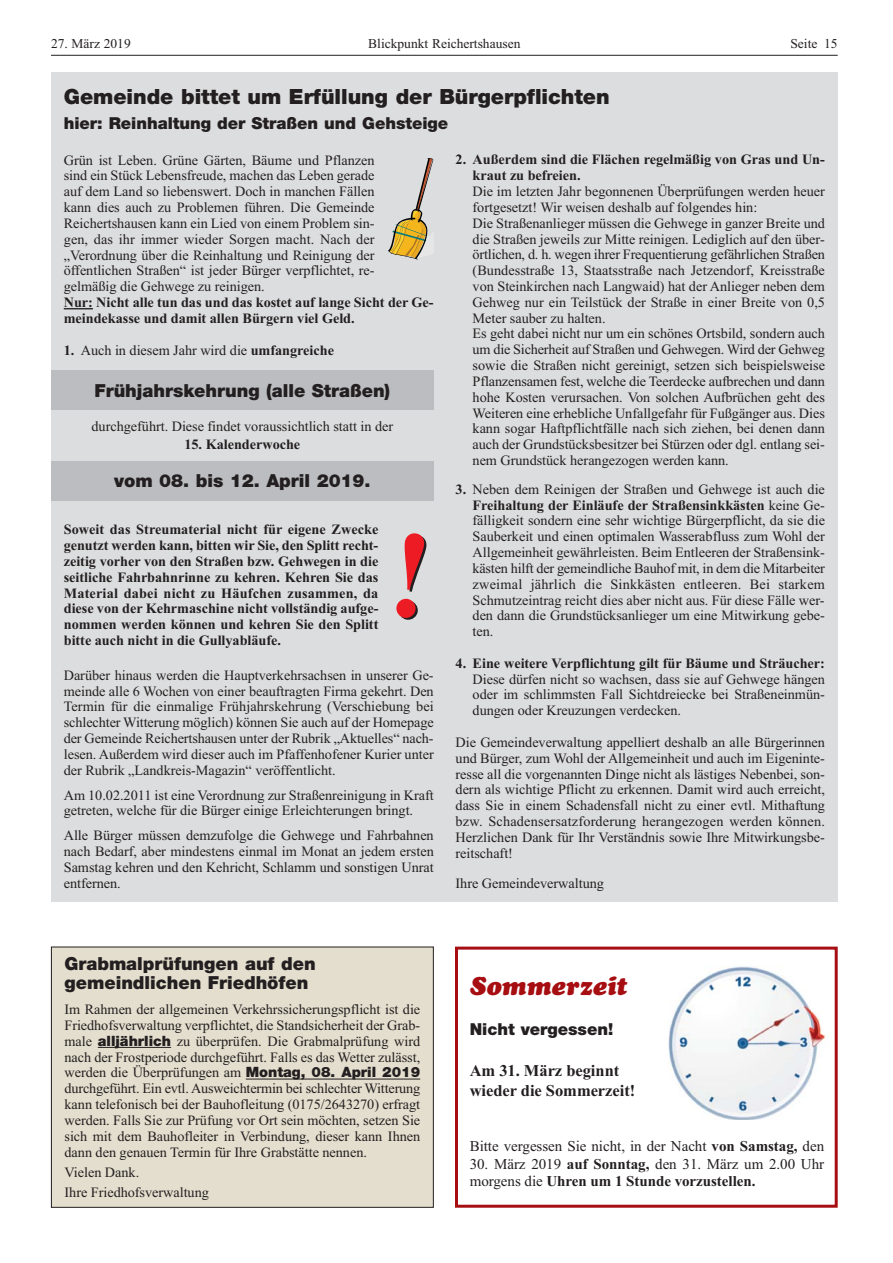
<style>
.page{position:relative;width:893px;height:1263px;background:#fff}
.page>*{position:absolute;margin:0;border:0;box-sizing:border-box;transform-origin:0 0}
.t1{font:italic 25.5px "Cooper Black Std";color:#a70e12}
.t2{font:900 21px "Helvetica Neue LT Std";letter-spacing:-.005em;color:#231f20}
.t3{font:900 18px/19.5px "Helvetica Neue LT Std";color:#231f20}
.t4{font:900 16.5px "Helvetica Neue LT Std";color:#231f20}
.t5{font:700 16.5px/20.2px "Times New Roman";color:#231f20}
.t6{font:15px/17.2px "Times New Roman";color:#231f20}
.t7{font:14.25px/15.8px "Times New Roman";color:#231f20;text-align:justify}
.t8{font:700 14.25px/15.8px "Times New Roman";color:#231f20}
.t9{font:13.5px "Times New Roman";color:#231f20}
.s1{font-weight:700}
.s2{font-family:"Helvetica Neue LT Std";font-weight:900}
</style>
<div class="page">
<hr style="left:51px;top:55px;width:787px;height:1px;background:#231f20">
<div style="left:51px;top:72px;width:787px;height:829px;background:#dcddde"></div>
<div style="left:51px;top:370px;width:383px;height:39px;background:#bbbdc0"></div>
<div style="left:51px;top:461px;width:383px;height:39px;background:#bbbdc0"></div>
<div style="left:52px;top:947px;width:381px;height:260px;background:#e3decd"></div>
<div style="left:51px;top:947px;width:383px;height:261px;border:1px solid #231f20"></div>
<hr style="left:98px;top:1047px;width:73px;height:1px;background:#231f20">
<hr style="left:246px;top:1079px;width:174px;height:1px;background:#231f20">
<div style="left:455px;top:947px;width:383px;height:261px;border:3px solid #a70e12"></div>
<img style="left:668px;top:966px;width:143px;height:154px">
<img style="left:811px;top:1011px;width:16px;height:65px">
<svg style="left:64px;top:308px;width:29px;height:1px"></svg>
<svg style="left:388px;top:158px;width:46px;height:102px"></svg>
<p class="t9" style="left:51px;top:38px;width:81px">27. März 2019</p>
<p class="t9" style="left:368px;top:38px;width:154px">Blickpunkt Reichertshausen</p>
<p class="t9" style="left:790px;top:38px;width:49px">Seite 15</p>
<h2 class="t2" style="left:64px;top:89px;width:547px">Gemeinde bittet um Erfüllung der Bürgerpflichten</h2>
<p class="t4" style="left:64px;top:117px;width:386px">hier: Reinhaltung der Straßen und Gehsteige</p>
<p class="t8" style="left:473px;top:153px;width:354px;text-indent:-17px">2. Außerdem sind die Flächen regelmäßig von Gras und Un&shy;kraut zu befreien.</p>
<p class="t7" style="left:473px;top:185px;width:354px;text-align:left">Die im letzten Jahr begonnenen Überprüfungen werden heuer fortgesetzt! Wir weisen deshalb auf folgendes hin:<br>Die Straßenanlieger müssen die Gehwege in ganzer Breite und die Straßen jeweils zur Mitte reinigen. Lediglich auf den über&shy;örtlichen, d. h. wegen ihrer Frequentierung gefährlichen Straßen (Bundesstraße 13, Staatsstraße nach Jetzendorf, Kreisstraße von Steinkirchen nach Langwaid) hat der Anlieger neben dem Gehweg nur ein Teilstück der Straße in einer Breite von 0,5<br>Meter sauber zu halten.<br>Es geht dabei nicht nur um ein schönes Ortsbild, sondern auch um die Sicherheit auf Straßen und Gehwegen. Wird der Gehweg sowie die Straßen nicht gereinigt, setzen sich beispielsweise Pflanzensamen fest, welche die Teerdecke aufbrechen und dann hohe Kosten verursachen. Von solchen Aufbrüchen geht des Weiteren eine erhebliche Unfallgefahr für Fußgänger aus. Dies kann sogar Haftpflichtfälle nach sich ziehen, bei denen dann auch der Grundstücksbesitzer bei Stürzen oder dgl. entlang sei&shy;nem Grundstück herangezogen werden kann.</p>
<p class="t7" style="left:473px;top:482px;width:354px;text-indent:-17px"><span class="s1">3.</span> Neben dem Reinigen der Straßen und Gehwege ist auch die <span class="s1">Freihaltung der Einläufe der Straßensinkkästen</span> keine Ge&shy;fälligkeit sondern eine sehr wichtige Bürgerpflicht, da sie die Sauberkeit und einen optimalen Wasserabfluss zum Wohl der Allgemeinheit gewährleisten. Beim Entleeren der Straßensink&shy;kästen hilft der gemeindliche Bauhof mit, in dem die Mitarbeiter zweimal jährlich die Sinkkästen entleeren. Bei starkem Schmutzeintrag reicht dies aber nicht aus. Für diese Fälle wer&shy;den dann die Grundstücksanlieger um eine Mitwirkung gebe&shy;ten.</p>
<p class="t8" style="left:456px;top:657px;width:371px">4. Eine weitere Verpflichtung gilt für Bäume und Sträucher:</p>
<p class="t7" style="left:473px;top:672px;width:354px">Diese dürfen nicht so wachsen, dass sie auf Gehwege hängen oder im schlimmsten Fall Sichtdreiecke bei Straßeneinmün&shy;dungen oder Kreuzungen verdecken.</p>
<p class="t7" style="left:456px;top:736px;width:371px">Die Gemeindeverwaltung appelliert deshalb an alle Bürgerinnen und Bürger, zum Wohl der Allgemeinheit und auch im Eigeninte&shy;resse all die vorgenannten Dinge nicht als lästiges Nebenbei, son&shy;dern als wichtige Pflicht zu erkennen. Damit wird auch erreicht, dass Sie in einem Schadensfall nicht zu einer evtl. Mithaftung bzw. Schadensersatzforderung herangezogen werden können.<br>Herzlichen Dank für Ihr Verständnis sowie Ihre Mitwirkungsbe&shy;reitschaft!</p>
<p class="t7" style="left:456px;top:877px;width:150px">Ihre Gemeindeverwaltung</p>
<p class="t7" style="left:64px;top:153px;width:312px">Grün ist Leben. Grüne Gärten, Bäume und Pflanzen sind ein Stück Lebensfreude, machen das Leben gerade auf dem Land so liebenswert. Doch in manchen Fällen kann dies auch zu Problemen führen. Die Gemeinde Reichertshausen kann ein Lied von einem Problem sin&shy;gen, das ihr immer wieder Sorgen macht. Nach der „Verordnung über die Reinhaltung und Reinigung der öffentlichen Straßen“ ist jeder Bürger verpflichtet, re&shy;gelmäßig die Gehwege zu reinigen.</p>
<p class="t8" style="left:64px;top:296px;width:371px">Nur: Nicht alle tun das und das kostet auf lange Sicht der Ge&shy;meindekasse und damit allen Bürgern viel Geld.</p>
<p class="t7" style="left:64px;top:343px;width:272px"><span class="s1">1.</span> Auch in diesem Jahr wird die <span class="s1">umfangreiche</span></p>
<p class="t3" style="left:94px;top:382px;width:297px">Frühjahrskehrung (alle Straßen)</p>
<p class="t7" style="left:92px;top:420px;width:303px">durchgeführt. Diese findet voraussichtlich statt in der</p>
<p class="t8" style="left:184px;top:437px;width:117px">15. Kalenderwoche</p>
<p class="t3" style="left:114px;top:472px;width:258px">vom 08. bis 12. April 2019.</p>
<p class="t8" style="left:64px;top:523px;width:316px;text-align:justify">Soweit das Streumaterial nicht für eigene Zwecke genutzt werden kann, bitten wir Sie, den Splitt recht&shy;zeitig vorher von den Straßen bzw. Gehwegen in die seitliche Fahrbahnrinne zu kehren. Kehren Sie das Material dabei nicht zu Häufchen zusammen, da diese von der Kehrmaschine nicht vollständig aufge&shy;nommen werden können und kehren Sie den Splitt bitte auch nicht in die Gullyabläufe.</p>
<p class="t7" style="left:64px;top:668px;width:371px">Darüber hinaus werden die Hauptverkehrsachsen in unserer Ge&shy;meinde alle 6 Wochen von einer beauftragten Firma gekehrt. Den Termin für die einmalige Frühjahrskehrung (Verschiebung bei schlechter Witterung möglich) können Sie auch auf der Homepage der Gemeinde Reichertshausen unter der Rubrik „Aktuelles“ nach&shy;lesen. Außerdem wird dieser auch im Pfaffenhofener Kurier unter der Rubrik „Landkreis-Magazin“ veröffentlicht.</p>
<p class="t7" style="left:64px;top:788px;width:371px">Am 10.02.2011 ist eine Verordnung zur Straßenreinigung in Kraft getreten, welche für die Bürger einige Erleichterungen bringt.</p>
<p class="t7" style="left:64px;top:829px;width:371px">Alle Bürger müssen demzufolge die Gehwege und Fahrbahnen nach Bedarf, aber mindestens einmal im Monat an jedem ersten Samstag kehren und den Kehricht, Schlamm und sonstigen Unrat entfernen.</p>
<p class="t3" style="left:65px;top:955px;width:253px">Grabmalprüfungen auf den gemeindlichen Friedhöfen</p>
<p class="t7" style="left:65px;top:1003px;width:357px">Im Rahmen der allgemeinen Verkehrssicherungspflicht ist die Friedhofsverwaltung verpflichtet, die Standsicherheit der Grab&shy;male <span class="s2">alljährlich</span> zu überprüfen. Die Grabmalprüfung wird nach der Frostperiode durchgeführt. Falls es das Wetter zulässt, werden die Überprüfungen am <span class="s2">Montag, 08. April 2019 </span>durchgeführt. Ein evtl. Ausweichtermin bei schlechter Witterung kann telefonisch bei der Bauhofleitung (0175/2643270) erfragt werden. Falls Sie zur Prüfung vor Ort sein möchten, setzen Sie sich mit dem Bauhofleiter in Verbindung, dieser kann Ihnen dann den genauen Termin für Ihre Grabstätte nennen.</p>
<p class="t7" style="left:65px;top:1163px;width:146px;line-height:20.2px">Vielen Dank.<br>Ihre Friedhofsverwaltung</p>
<h1 class="t1" style="left:470px;top:971px;width:159px">Sommerzeit</h1>
<p class="t4" style="left:470px;top:1024px;width:145px">Nicht vergessen!</p>
<p class="t5" style="left:470px;top:1062px;width:167px">Am 31. März beginnt wieder die Sommerzeit!</p>
<p class="t6" style="left:470px;top:1139px;width:356px">Bitte vergessen Sie nicht, in der Nacht <span class="s1">von Samstag,</span> den</p>
<p class="t6" style="left:470px;top:1156px;width:356px">30. März 2019 <span class="s1">auf Sonntag,</span> den 31. März um 2.00 Uhr morgens die <span class="s1">Uhren um 1 Stunde vorzustellen.</span></p>
</div>
